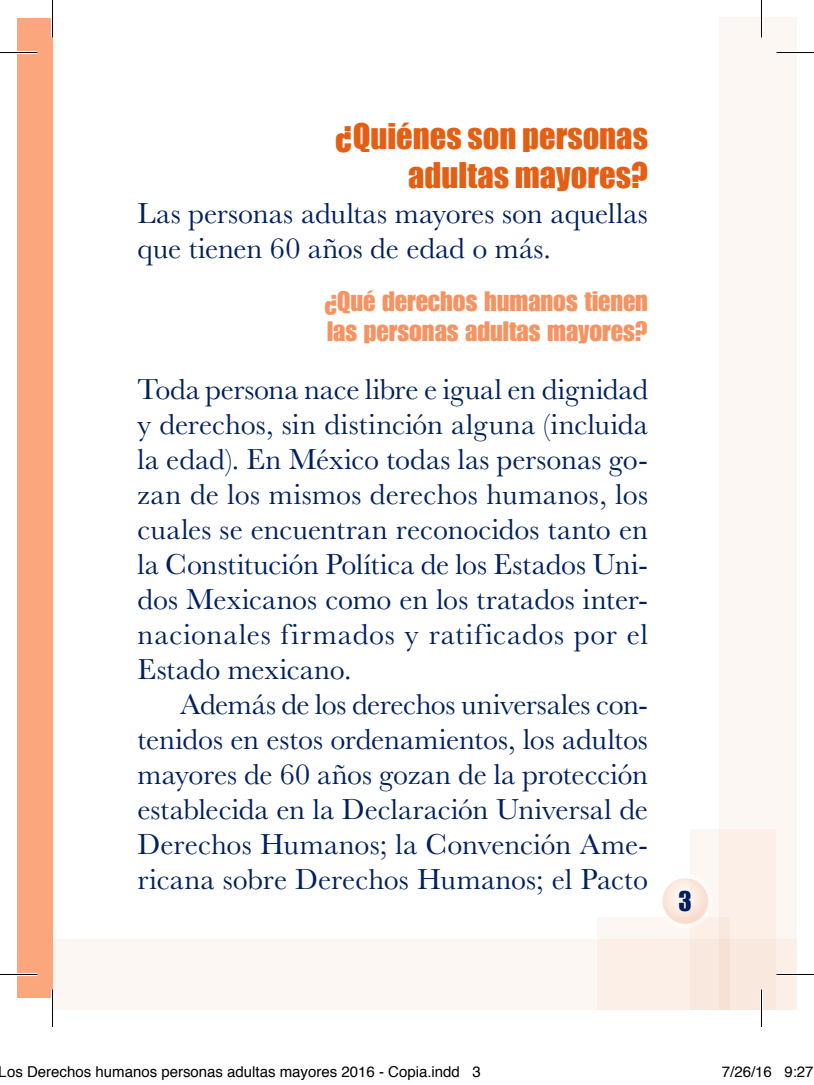
<style>
.page{position:relative;width:814px;height:1085px;background:#fff}
.page>*{position:absolute;margin:0;border:0;box-sizing:border-box;transform-origin:0 0}
.subtítulos{font:32.5px "Impact";color:#e25f14}
.texto_general{font:30px/35px "Baskerville";letter-spacing:.01em;color:#00215d}
.Estilo_de_párrafo_1{font:30px/35px "Baskerville";letter-spacing:.005em;color:#00215d;text-align:justify}
.subtítulos_02{font:27.5px/30px "Impact LT Std";color:#f69362}
.t1{font:25px "Impact";color:#00215d}
.t2{font:15px "Helvetica";color:#000}
</style>
<div class="page">
<div style="left:719px;top:17px;width:78px;height:992px;background:#fdf7f3"></div>
<div style="left:690px;top:829px;width:85px;height:180px;background:#fbefe8"></div>
<div style="left:597px;top:917px;width:132px;height:92px;background:linear-gradient(to right,#fefbf8,#fbeee6)"></div>
<div style="left:52px;top:939px;width:745px;height:70px;background:linear-gradient(to right,#fefbf8,#faede5)"></div>
<svg style="left:658px;top:873px;width:54px;height:55px"></svg>
<svg style="left:662px;top:878px;width:46px;height:45px"></svg>
<div style="left:17px;top:18px;width:35px;height:979px;background:#fba67d"></div>
<hr style="left:0;top:51px;width:38px;height:3px;background:#fff">
<hr style="left:776px;top:51px;width:38px;height:3px;background:#fff">
<hr style="left:0;top:972px;width:38px;height:3px;background:#fff">
<hr style="left:776px;top:972px;width:38px;height:3px;background:#fff">
<hr style="left:51px;top:0;width:3px;height:37px;background:#fff">
<hr style="left:51px;top:989px;width:3px;height:37px;background:#fff">
<hr style="left:760px;top:0;width:3px;height:37px;background:#fff">
<hr style="left:760px;top:989px;width:3px;height:37px;background:#fff">
<hr style="left:0;top:52px;width:38px;height:1px;background:#000">
<hr style="left:776px;top:52px;width:38px;height:1px;background:#000">
<hr style="left:0;top:973px;width:38px;height:1px;background:#000">
<hr style="left:776px;top:973px;width:38px;height:1px;background:#000">
<hr style="left:52px;top:0;width:1px;height:37px;background:#000">
<hr style="left:52px;top:989px;width:1px;height:37px;background:#000">
<hr style="left:761px;top:0;width:1px;height:37px;background:#000">
<hr style="left:761px;top:989px;width:1px;height:37px;background:#000">
<p class="subtítulos" style="left:335px;top:111px;width:314px">¿Quiénes son personas</p>
<p class="subtítulos" style="left:408px;top:150px;width:241px">adultas mayores?</p>
<p class="texto_general" style="left:138px;top:196px;width:512px">Las personas adultas mayores son aquellas que tienen 60 años de edad o más.</p>
<p class="subtítulos_02" style="left:324px;top:286px;width:325px">¿Qué derechos humanos tienen las personas adultas mayores?</p>
<p class="texto_general" style="left:138px;top:372px;width:512px;text-align:justify">Toda persona nace libre e igual en dignidad y derechos, sin distinción alguna (incluida la edad). En México todas las personas go&shy;zan de los mismos derechos humanos, los cuales se encuentran reconocidos tanto en la Constitución Política de los Estados Uni&shy;dos Mexicanos como en los tratados inter&shy;nacionales firmados y ratificados por el Estado mexicano.</p>
<p class="Estilo_de_párrafo_1" style="left:138px;top:687px;width:512px;text-indent:43px">Además de los derechos universales con&shy;tenidos en estos ordenamientos, los adultos mayores de 60 años gozan de la protección establecida en la Declaración Universal de Derechos Humanos; la Convención Ame&shy;ricana sobre Derechos Humanos; el Pacto</p>
<p class="t1" style="left:678px;top:881px;width:15px">3</p>
<p class="t2" style="left:-1px;top:1060px;width:483px">Los Derechos humanos personas adultas mayores 2016 - Copia.indd 3</p>
<p class="t2" style="left:722px;top:1060px;width:93px">7/26/16 9:27</p>
</div>
